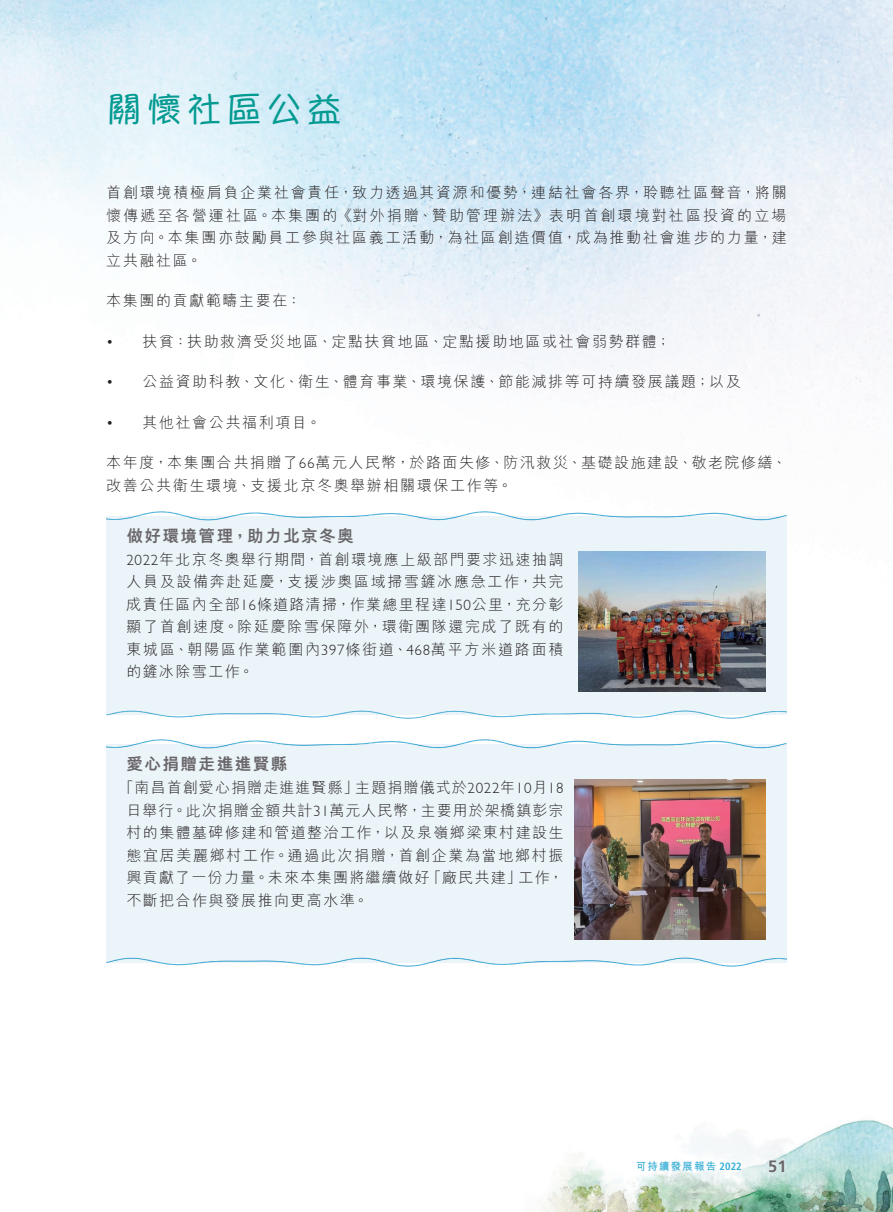
<style>
.page{position:relative;width:893px;height:1212px;background:#fff}
.page>*{position:absolute;margin:0;border:0;box-sizing:border-box;transform-origin:0 0}
.t1{font:500 36px "M Yuppy HK";letter-spacing:.11em;color:#029a91}
.t2{font:800 16.5px "M Hei HK";letter-spacing:.095em;color:#69666a}
.t3{font:700 16.5px "Frutiger LT Std";color:#69666a}
.t4{font:300 15px/22.5px "M Hei HK";letter-spacing:.11em;color:#231f20;text-align:justify}
.t5{font:700 10.5px "M Hei HK";letter-spacing:.115em;color:#30abd5}
.s1{font-family:"Gill Sans"}
.s2{font-family:"Frutiger LT Std";font-stretch:condensed}
</style>
<div class="page">
<img style="left:0;top:0;width:893px;height:1212px">
<svg style="left:767px;top:1157px;width:20px;height:17px"></svg>
<div style="left:106px;top:516px;width:681px;height:199px;background:#ebf4f9"></div>
<img style="left:579px;top:551px;width:186px;height:140px">
<img style="left:106px;top:512px;width:681px;height:8px">
<img style="left:106px;top:710px;width:681px;height:9px">
<div style="left:106px;top:744px;width:681px;height:218px;background:#ebf4f9"></div>
<img style="left:574px;top:779px;width:191px;height:160px">
<img style="left:106px;top:740px;width:681px;height:8px">
<img style="left:106px;top:957px;width:681px;height:9px">
<h1 class="t1" style="left:106px;top:92px;width:237px">關懷社區公益</h1>
<p class="t4" style="left:106px;top:181px;width:682px">首創環境積極肩負企業社會責任，致力透過其資源和優勢，連結社會各界，聆聽社區聲音，將關懷傳遞至各營運社區。本集團的《對外捐贈、贊助管理辦法》表明首創環境對社區投資的立場及方向。本集團亦鼓勵員工參與社區義工活動，為社區創造價值，成為推動社會進步的力量，建立共融社區。</p>
<p class="t4" style="left:106px;top:289px;width:197px">本集團的貢獻範疇主要在：</p>
<p class="t4" style="left:106px;top:330px;width:566px"><span class="s1">•</span> 扶貧：扶助救濟受災地區、定點扶貧地區、定點援助地區或社會弱勢群體；</p>
<p class="t4" style="left:106px;top:370px;width:636px"><span class="s1">•</span> 公益資助科教、文化、衛生、體育事業、環境保護、節能減排等可持續發展議題；以及</p>
<p class="t4" style="left:106px;top:411px;width:216px"><span class="s1">•</span> 其他社會公共福利項目。</p>
<p class="t4" style="left:106px;top:451px;width:682px">本年度，本集團合共捐贈了<span class="s1">66</span>萬元人民幣，於路面失修、防汛救災、基礎設施建設、敬老院修繕、改善公共衛生環境、支援北京冬奧舉辦相關環保工作等。</p>
<p class="t2" style="left:126px;top:527px;width:229px">做好環境管理，助力北京冬奧</p>
<p class="t4" style="left:126px;top:548px;width:439px"><span class="s1">2022</span>年北京冬奧舉行期間，首創環境應上級部門要求迅速抽調人員及設備奔赴延慶，支援涉奧區域掃雪鏟冰應急工作，共完成責任區內全部<span class="s1">16</span>條道路清掃，作業總里程達<span class="s1">150</span>公里，充分彰顯了首創速度。除延慶除雪保障外，環衛團隊還完成了既有的東城區、朝陽區作業範圍內<span class="s1">397</span>條街道、<span class="s1">468</span>萬平方米道路面積的鏟冰除雪工作。</p>
<p class="t2" style="left:126px;top:755px;width:162px">愛心捐贈走進進賢縣</p>
<p class="t4" style="left:126px;top:776px;width:439px;text-indent:-8px">「南昌首創愛心捐贈走進進賢縣」主題捐贈儀式於<span class="s1">2022</span>年<span class="s1">10</span>月<span class="s1">18</span>日舉行。此次捐贈金額共計<span class="s1">31</span>萬元人民幣，主要用於架橋鎮彭宗村的集體墓碑修建和管道整治工作，以及泉嶺鄉梁東村建設生態宜居美麗鄉村工作。通過此次捐贈，首創企業為當地鄉村振興貢獻了一份力量。未來本集團將繼續做好「廠民共建」工作，不斷把合作與發展推向更高水準。</p>
<p class="t5" style="left:636px;top:1159px;width:108px">可持續發展報告 <span class="s2">2022</span></p>
<p class="t3" style="left:768px;top:1156px;width:20px">51</p>
</div>
